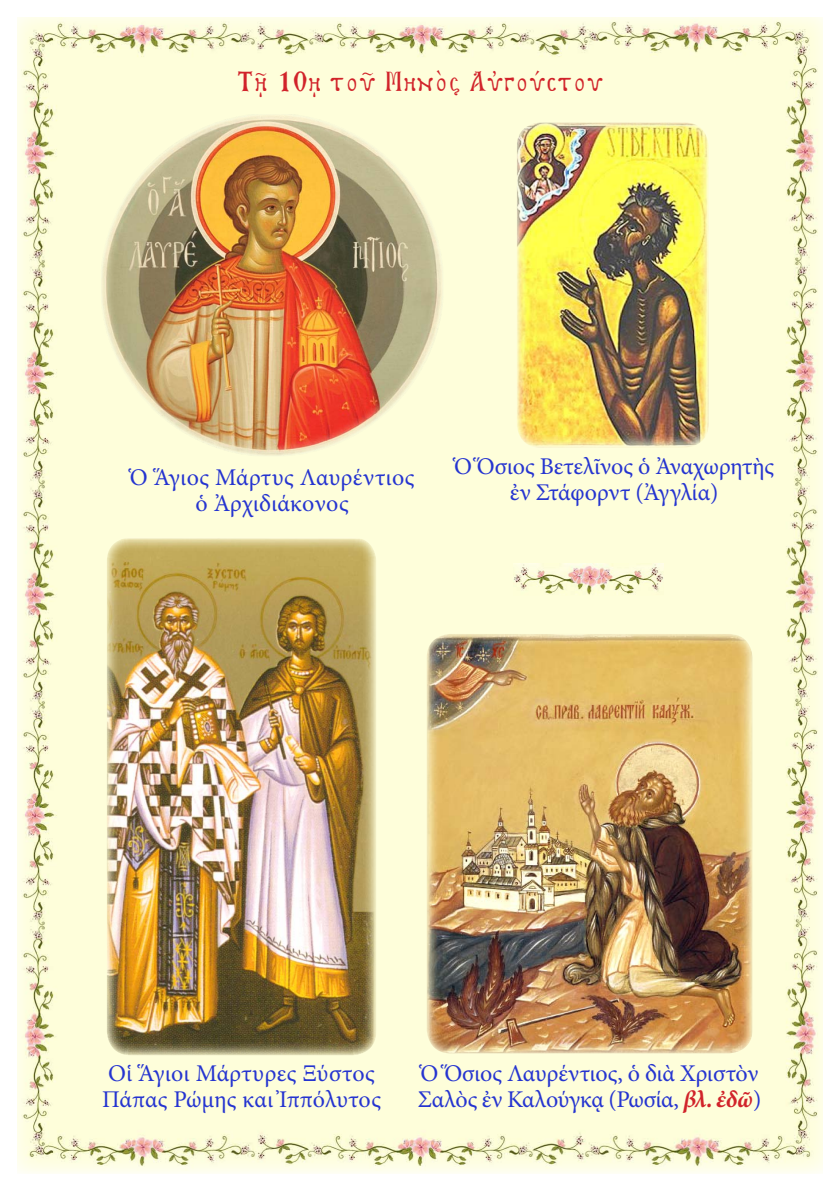
<style>
.page{position:relative;width:840px;height:1191px;background:#fff}
.page>*{position:absolute;margin:0;border:0;box-sizing:border-box;transform-origin:0 0}
.t1{font:28px "BYZIMAK";letter-spacing:.05em;color:#d1232a}
.t2{font:24px/26px "Minion Pro";letter-spacing:-.005em;color:#2534d0;text-align:center}
.t3{font:24px "Minion Pro";letter-spacing:.015em;color:#2534d0}
.s1{font-weight:700;font-style:italic;color:#d1232a}
</style>
<div class="page">
<img style="left:17px;top:18px;width:805px;height:1155px">
<img style="left:513px;top:564px;width:149px;height:31px">
<img style="left:107px;top:537px;width:269px;height:518px">
<img style="left:101px;top:114px;width:342px;height:342px">
<img style="left:426px;top:634px;width:326px;height:419px">
<img style="left:516px;top:122px;width:192px;height:326px">
<p class="t1" style="left:237px;top:65px;width:367px">Τῇ 10ῃ τοῦ Μηνὸς Αὐγούστου</p>
<p class="t3" style="left:130px;top:461px;width:286px">Ὁ Ἅγιος Μάρτυς Λαυρέντιος</p>
<p class="t2" style="left:195px;top:491px;width:155px">ὁ Ἀρχιδιάκονος</p>
<p class="t2" style="left:454px;top:453px;width:321px">Ὁ Ὅσιος Βετελῖνος ὁ Ἀναχωρητὴς ἐν Στάφορντ (Ἀγγλία)</p>
<p class="t3" style="left:108px;top:1057px;width:268px">Οἱ Ἅγιοι Μάρτυρες Ξύστος</p>
<p class="t2" style="left:102px;top:1086px;width:280px">Πάπας Ρώμης και Ἰππόλυτος</p>
<p class="t2" style="left:417px;top:1060px;width:345px;text-align:left">Ὁ Ὅσιος Λαυρέντιος, ὁ διὰ Χριστὸν<br>Σαλὸς ἐν Καλούγκᾳ (Ρωσία, <span class="s1">βλ. ἐδῶ</span>)</p>
</div>
